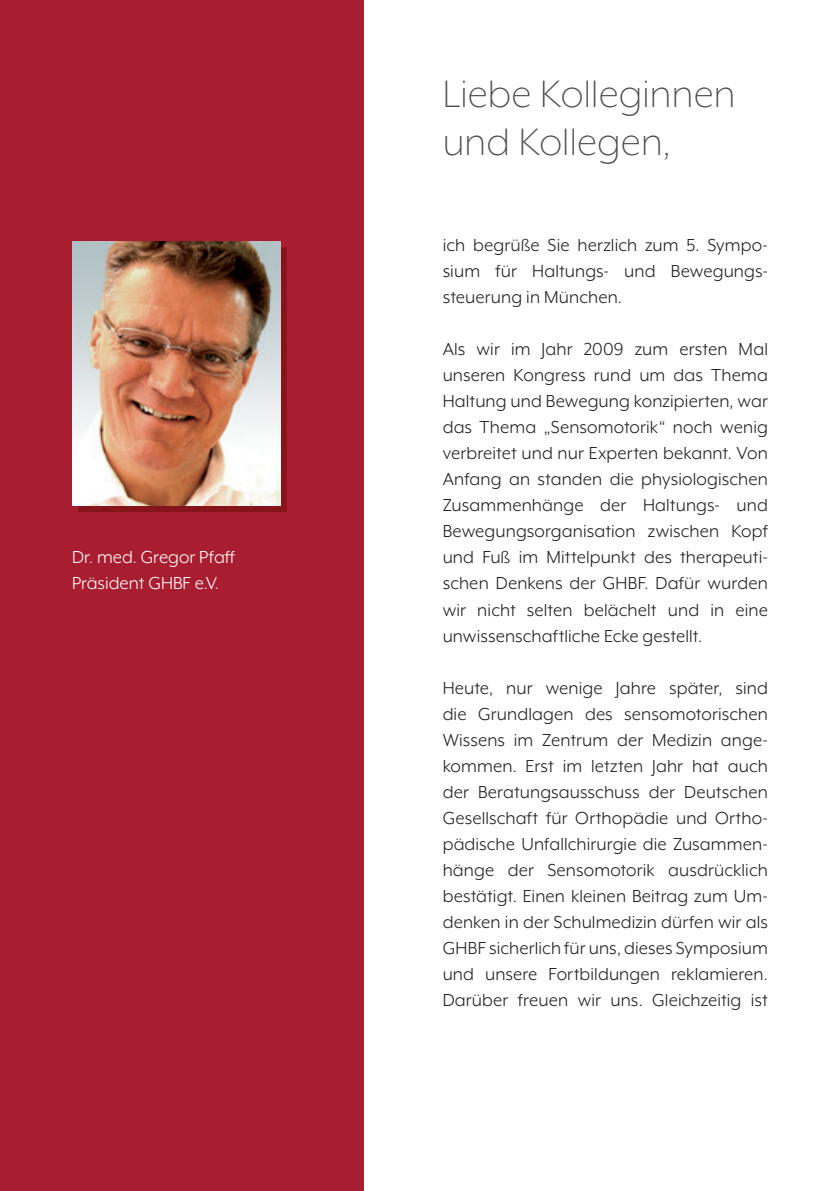
<style>
.page{position:relative;width:840px;height:1191px;background:#fff}
.page>*{position:absolute;margin:0;border:0;box-sizing:border-box;transform-origin:0 0}
.t1{font:300 44px/48px "Mr Eaves XL Mod OT";letter-spacing:.005em;color:#4b4c4d}
.t2{font:20px/26px "Mr Eaves XL Mod OT";letter-spacing:.005em;color:#231f20;text-align:justify}
.t3{font:20px/26px "Mr Eaves XL Mod OT";color:#fff}
</style>
<div class="page">
<div style="left:0;top:0;width:839px;height:1191px;background:#a91d30"></div>
<svg style="left:78px;top:247px;width:209px;height:265px;background:#923035"></svg>
<img style="left:72px;top:241px;width:208px;height:264px">
<div style="left:364px;top:0;width:475px;height:1191px;background:#fff"></div>
<p class="t3" style="left:72px;top:544px;width:164px">Dr. med. Gregor Pfaff<br>Präsident GHBF e.V.</p>
<h1 class="t1" style="left:442px;top:70px;width:294px">Liebe Kolleginnen und Kollegen,</h1>
<p class="t2" style="left:442px;top:232px;width:326px">ich begrüße Sie herzlich zum 5. Sympo&shy;sium für Haltungs- und Bewegungs&shy;steuerung in München.</p>
<p class="t2" style="left:442px;top:336px;width:326px">Als wir im Jahr 2009 zum ersten Mal unseren Kongress rund um das Thema Haltung und Bewegung konzipierten, war das Thema „Sensomotorik“ noch wenig verbreitet und nur Experten bekannt. Von Anfang an standen die physiologischen Zusammenhänge der Haltungs- und Bewegungsorganisation zwischen Kopf und Fuß im Mittelpunkt des therapeuti&shy;schen Denkens der GHBF. Dafür wurden wir nicht selten belächelt und in eine unwissenschaftliche Ecke gestellt.</p>
<p class="t2" style="left:442px;top:674px;width:326px">Heute, nur wenige Jahre später, sind die Grundlagen des sensomotorischen Wissens im Zentrum der Medizin ange&shy;kommen. Erst im letzten Jahr hat auch der Beratungsausschuss der Deutschen Gesellschaft für Orthopädie und Ortho&shy;pädische Unfallchirurgie die Zusammen&shy;hänge der Sensomotorik ausdrücklich bestätigt. Einen kleinen Beitrag zum Um&shy;denken in der Schulmedizin dürfen wir als GHBF sicherlich für uns, dieses Symposium und unsere Fortbildungen reklamieren.<br>Darüber freuen wir uns. Gleichzeitig ist</p>
</div>
